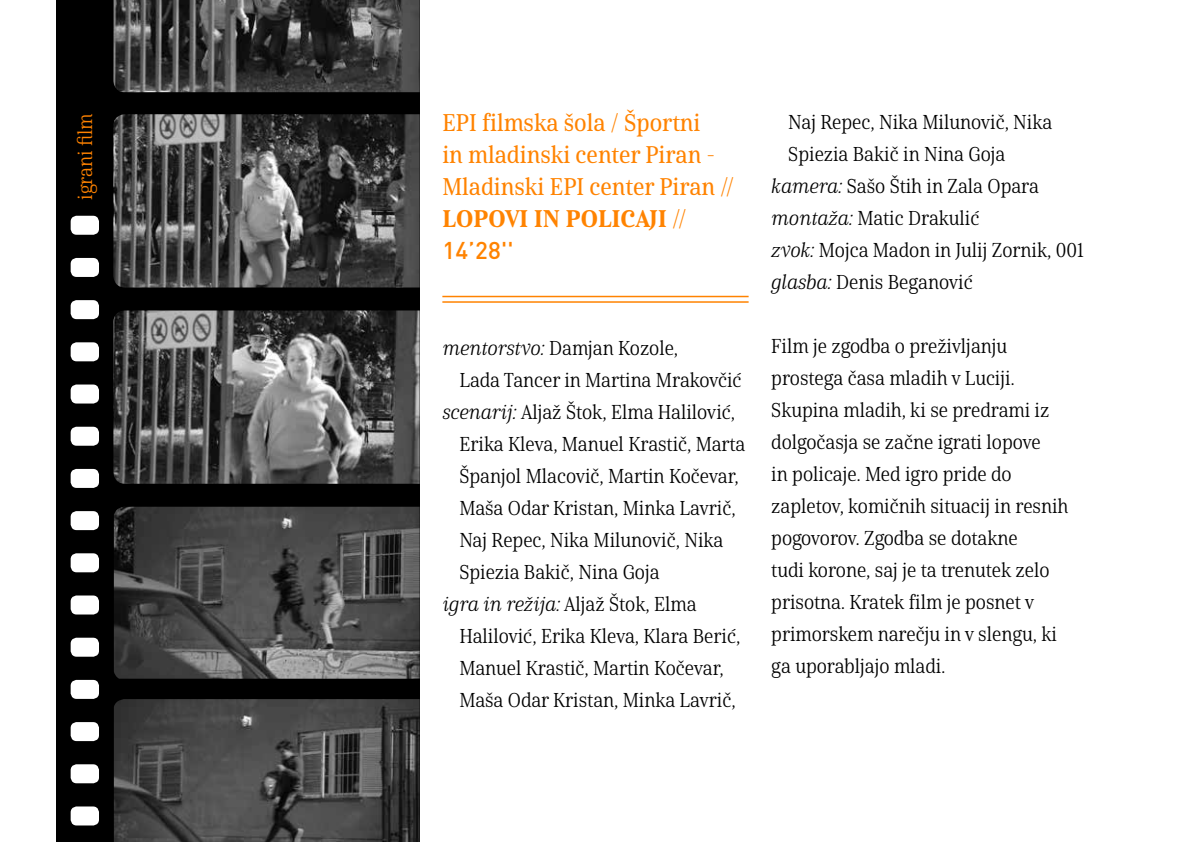
<style>
.page{position:relative;width:1191px;height:842px;background:#fff}
.page>*{position:absolute;margin:0;border:0;box-sizing:border-box;transform-origin:0 0}
.t1{font:24px/32px "Cabrito Serif Con Med";color:#ff8300}
.t2{font:24px "Cabrito Serif Con Bla";letter-spacing:.01em;color:#ff8300}
.t3{font:24px "DIN BU Medium";color:#ff8300}
.t4{font:20px/32px "Cabrito Serif Con Reg";color:#000}
.t5{font:20px "Cabrito Serif Con Reg";color:#ff8300}
.s1{font-family:"Cabrito Serif Con Med"}
.s2{font-family:"Cabrito Serif Con Reg It"}
</style>
<div class="page">
<hr style="left:442px;top:296px;width:306px;height:1px;background:#ff8300">
<hr style="left:442px;top:301px;width:306px;height:2px;background:#ff8300">
<div style="left:56px;top:0;width:364px;height:842px;background:#000"></div>
<img style="left:113px;top:0;width:307px;height:92px">
<img style="left:113px;top:114px;width:307px;height:173px">
<img style="left:113px;top:310px;width:307px;height:174px">
<img style="left:114px;top:507px;width:306px;height:172px">
<div style="left:71px;top:427px;width:28px;height:19px;background:#fff;border-radius:6px"></div>
<div style="left:71px;top:258px;width:28px;height:19px;background:#fff;border-radius:6px"></div>
<div style="left:71px;top:722px;width:28px;height:19px;background:#fff;border-radius:6px"></div>
<div style="left:71px;top:553px;width:28px;height:19px;background:#fff;border-radius:6px"></div>
<div style="left:71px;top:511px;width:28px;height:19px;background:#fff;border-radius:6px"></div>
<div style="left:71px;top:806px;width:28px;height:19px;background:#fff;border-radius:6px"></div>
<div style="left:71px;top:342px;width:28px;height:19px;background:#fff;border-radius:6px"></div>
<div style="left:71px;top:638px;width:28px;height:19px;background:#fff;border-radius:6px"></div>
<div style="left:71px;top:469px;width:28px;height:19px;background:#fff;border-radius:6px"></div>
<div style="left:71px;top:764px;width:28px;height:19px;background:#fff;border-radius:6px"></div>
<div style="left:71px;top:300px;width:28px;height:19px;background:#fff;border-radius:6px"></div>
<div style="left:71px;top:595px;width:28px;height:19px;background:#fff;border-radius:6px"></div>
<div style="left:71px;top:384px;width:28px;height:19px;background:#fff;border-radius:6px"></div>
<div style="left:71px;top:680px;width:28px;height:19px;background:#fff;border-radius:6px"></div>
<img style="left:114px;top:699px;width:306px;height:143px">
<div style="left:71px;top:216px;width:28px;height:19px;background:#fff;border-radius:6px"></div>
<p class="t5" style="left:74px;top:200px;width:88px;rotate:-90deg">igrani film</p>
<p class="t1" style="left:442px;top:107px;width:293px">EPI filmska šola / Športni<br>in mladinski center Piran -<br>Mladinski EPI center Piran //</p>
<p class="t2" style="left:442px;top:204px;width:245px">LOPOVI IN POLICAJI <span class="s1">//</span></p>
<p class="t3" style="left:442px;top:235px;width:73px">14’28''</p>
<p class="t4" style="left:442px;top:333px;width:237px"><span class="s2">mentorstvo:</span> Damjan Kozole,</p>
<p class="t4" style="left:459px;top:365px;width:284px">Lada Tancer in Martina Mrakovčić</p>
<p class="t4" style="left:442px;top:397px;width:294px"><span class="s2">scenarij:</span> Aljaž Štok, Elma Halilović,</p>
<p class="t4" style="left:459px;top:429px;width:287px">Erika Kleva, Manuel Krastič, Marta</p>
<p class="t4" style="left:459px;top:461px;width:281px">Španjol Mlacovič, Martin Kočevar,</p>
<p class="t4" style="left:459px;top:493px;width:278px">Maša Odar Kristan, Minka Lavrič,</p>
<p class="t4" style="left:459px;top:525px;width:265px">Naj Repec, Nika Milunovič, Nika</p>
<p class="t4" style="left:459px;top:557px;width:202px">Spiezia Bakič, Nina Goja</p>
<p class="t4" style="left:442px;top:589px;width:256px"><span class="s2">igra in režija:</span> Aljaž Štok, Elma</p>
<p class="t4" style="left:459px;top:621px;width:282px">Halilović, Erika Kleva, Klara Berić,</p>
<p class="t4" style="left:459px;top:653px;width:266px">Manuel Krastič, Martin Kočevar,</p>
<p class="t4" style="left:459px;top:685px;width:278px">Maša Odar Kristan, Minka Lavrič,</p>
<p class="t4" style="left:788px;top:106px;width:265px">Naj Repec, Nika Milunovič, Nika</p>
<p class="t4" style="left:788px;top:138px;width:218px">Spiezia Bakič in Nina Goja</p>
<p class="t4" style="left:771px;top:170px;width:269px"><span class="s2">kamera:</span> Sašo Štih in Zala Opara</p>
<p class="t4" style="left:771px;top:202px;width:210px"><span class="s2">montaža:</span> Matic Drakulić</p>
<p class="t4" style="left:771px;top:234px;width:314px"><span class="s2">zvok:</span> Mojca Madon in Julij Zornik, 001</p>
<p class="t4" style="left:771px;top:266px;width:203px"><span class="s2">glasba:</span> Denis Beganović</p>
<p class="t4" style="left:771px;top:330px;width:299px">Film je zgodba o preživljanju prostega časa mladih v Luciji.<br>Skupina mladih, ki se predrami iz dolgočasja se začne igrati lopove<br>in policaje. Med igro pride do zapletov, komičnih situacij in resnih pogovorov. Zgodba se dotakne<br>tudi korone, saj je ta trenutek zelo prisotna. Kratek film je posnet v primorskem narečju in v slengu, ki ga uporabljajo mladi.</p>
</div>
